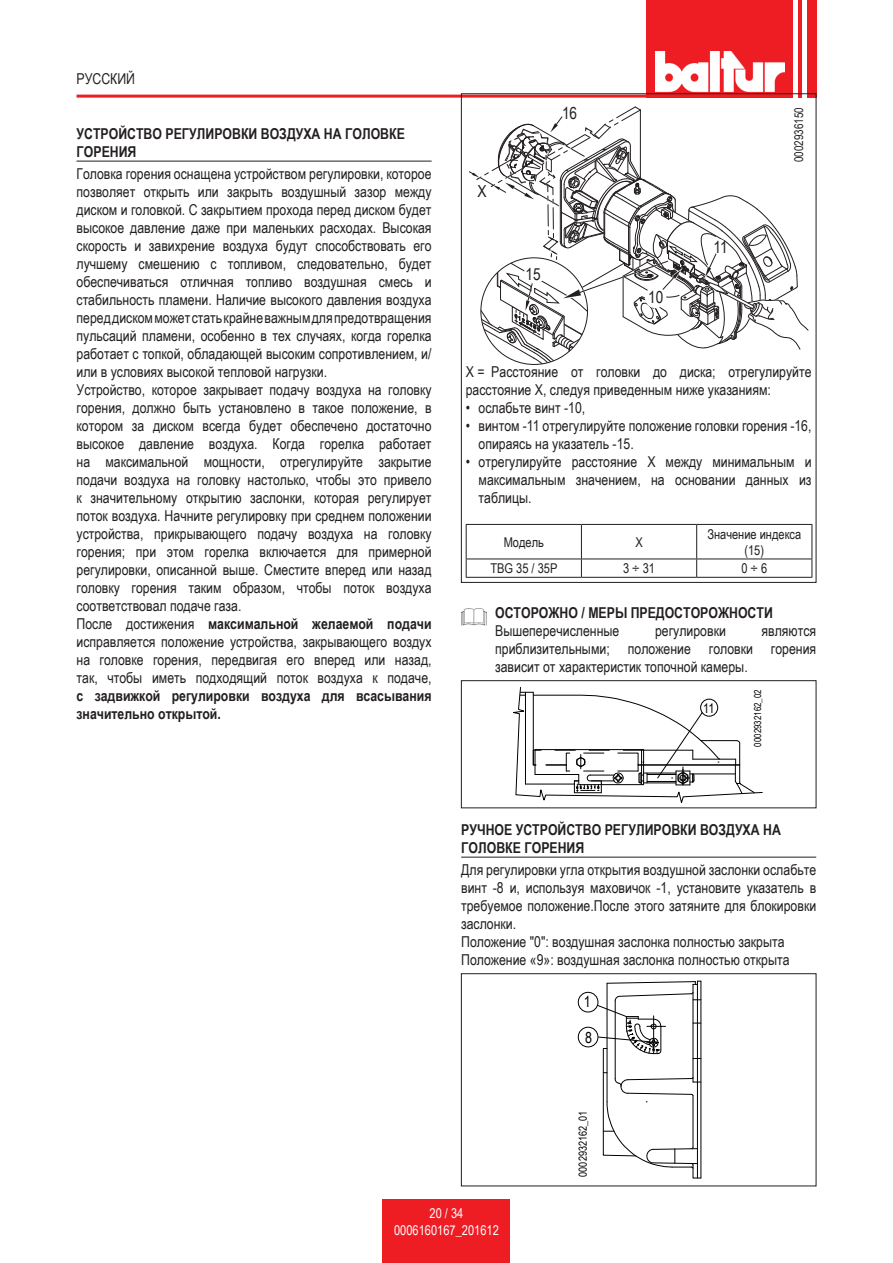
<style>
.page{position:relative;width:893px;height:1263px;background:#fff}
.page>*{position:absolute;margin:0;border:0;box-sizing:border-box;transform-origin:0 0}
.t1{font:16.65px "Arial Narrow";color:#231f20}
.t2{font:15.3px "Arial Narrow";color:#000}
.t3{font:15px/18px "Arial Narrow";color:#231f20}
.t4{font:700 15px/18px "Arial Narrow";color:#231f20}
.t5{font:13.5px/16.2px "Arial Narrow";color:#231f20;text-align:center}
.t6{font:13.5px/16.2px "Arial Narrow";color:#fff;text-align:center}
.t7{font:13.2px "Arial Narrow";color:#000}
.t8{font:12.15px "Arial Narrow";color:#231f20}
.t9{font:11.1px "Arial Narrow";color:#000}
.t10{font:9.6px "Arial Narrow";color:#000}
.s1{font-weight:700}
</style>
<div class="page">
<div style="left:646px;top:0;width:170px;height:98px;background:#ee1d23"></div>
<hr style="left:77px;top:95px;width:609px;height:3px;background:#ee1d23">
<hr style="left:803px;top:0;width:4px;height:98px;background:#fff">
<hr style="left:793px;top:0;width:4px;height:98px;background:#fff">
<img style="left:656px;top:52px;width:129px;height:40px">
<div style="left:383px;top:1199px;width:127px;height:64px;background:#ee1d23"></div>
<hr style="left:77px;top:161px;width:355px;height:1px;background:#231f20">
<hr style="left:461px;top:857px;width:355px;height:1px;background:#231f20">
<svg style="left:469px;top:106px;width:339px;height:259px"></svg>
<hr style="left:466px;top:524px;width:115px;height:1px;background:#231f20">
<hr style="left:466px;top:525px;width:1px;height:34px;background:#231f20">
<hr style="left:581px;top:524px;width:116px;height:1px;background:#231f20">
<hr style="left:581px;top:525px;width:1px;height:34px;background:#231f20">
<hr style="left:697px;top:524px;width:115px;height:1px;background:#231f20">
<hr style="left:696px;top:525px;width:1px;height:34px;background:#231f20">
<hr style="left:812px;top:525px;width:1px;height:34px;background:#231f20">
<hr style="left:466px;top:559px;width:115px;height:1px;background:#231f20">
<svg style="left:466px;top:559px;width:1px;height:18px"></svg>
<hr style="left:466px;top:577px;width:115px;height:1px;background:#231f20">
<hr style="left:581px;top:559px;width:116px;height:1px;background:#231f20">
<svg style="left:581px;top:559px;width:1px;height:18px"></svg>
<hr style="left:581px;top:577px;width:116px;height:1px;background:#231f20">
<hr style="left:697px;top:559px;width:115px;height:1px;background:#231f20">
<svg style="left:696px;top:559px;width:1px;height:18px"></svg>
<svg style="left:812px;top:559px;width:1px;height:18px"></svg>
<hr style="left:697px;top:577px;width:115px;height:1px;background:#231f20">
<div style="left:461px;top:680px;width:355px;height:128px;border:1px solid #231f20"></div>
<svg style="left:513px;top:687px;width:250px;height:115px"></svg>
<hr style="left:535px;top:749px;width:109px;height:1px;background:#010101">
<div style="left:700px;top:699px;width:18px;height:17px;border:1px solid #010101;border-radius:50%"></div>
<div style="left:461px;top:973px;width:355px;height:213px;border:1px solid #231f20"></div>
<hr style="left:701px;top:981px;width:1px;height:197px;background:#010101">
<svg style="left:606px;top:981px;width:95px;height:4px"></svg>
<hr style="left:693px;top:984px;width:1px;height:98px;background:#010101">
<hr style="left:607px;top:983px;width:1px;height:119px;background:#010101">
<hr style="left:697px;top:981px;width:1px;height:197px;background:#010101">
<svg style="left:597px;top:991px;width:105px;height:188px"></svg>
<div style="left:578px;top:992px;width:20px;height:20px;border:1px solid #010101;border-radius:50%"></div>
<div style="left:578px;top:1027px;width:20px;height:20px;border:1px solid #010101;border-radius:50%"></div>
<img style="left:461px;top:609px;width:26px;height:16px">
<p class="t3" style="left:77px;top:69px;width:60px">РУССКИЙ</p>
<p class="t4" style="left:77px;top:124px;width:330px">УСТРОЙСТВО РЕГУЛИРОВКИ ВОЗДУХА НА ГОЛОВКЕ<br>ГОРЕНИЯ</p>
<p class="t3" style="left:77px;top:164px;width:357px">Головка горения оснащена устройством регулировки, которое позволяет открыть или закрыть воздушный зазор между диском и головкой. С закрытием прохода перед диском будет высокое давление даже при маленьких расходах. Высокая скорость и завихрение воздуха будут способствовать его лучшему смешению с топливом, следовательно, будет обеспечиваться отличная топливо воздушная смесь и стабильность пламени. Наличие высокого давления воздуха перед диском может стать крайне важным для предотвращения пульсаций пламени, особенно в тех случаях, когда горелка работает с топкой, обладающей высоким сопротивлением, и/ или в условиях высокой тепловой нагрузки.<br>Устройство, которое закрывает подачу воздуха на головку горения, должно быть установлено в такое положение, в котором за диском всегда будет обеспечено достаточно высокое давление воздуха. Когда горелка работает на максимальной мощности, отрегулируйте закрытие подачи воздуха на головку настолько, чтобы это привело к значительному открытию заслонки, которая регулирует поток воздуха. Начните регулировку при среднем положении устройства, прикрывающего подачу воздуха на головку горения; при этом горелка включается для примерной регулировки, описанной выше. Сместите вперед или назад головку горения таким образом, чтобы поток воздуха соответствовал подаче газа.<br>После достижения <span class="s1">максимальной желаемой подачи </span>исправляется положение устройства, закрывающего воздух на головке горения, передвигая его вперед или назад, так, чтобы иметь подходящий поток воздуха к подаче,</p>
<p class="t4" style="left:77px;top:686px;width:357px">с задвижкой регулировки воздуха для всасывания значительно открытой.</p>
<p class="t1" style="left:477px;top:179px;width:11px">X</p>
<p class="t1" style="left:562px;top:101px;width:17px">16</p>
<p class="t1" style="left:525px;top:262px;width:17px">15</p>
<p class="t1" style="left:648px;top:284px;width:17px">10</p>
<p class="t1" style="left:713px;top:235px;width:16px">11</p>
<p class="t8" style="left:790px;top:162px;width:57px;rotate:-90deg">0002936150</p>
<p class="t3" style="left:466px;top:362px;width:347px">X = Расстояние от головки до диска; отрегулируйте расстояние X, следуя приведенным ниже указаниям:</p>
<p class="t3" style="left:466px;top:398px;width:121px">• ослабьте винт -10,</p>
<p class="t3" style="left:479px;top:416px;width:334px;text-indent:-13px">• винтом -11 отрегулируйте положение головки горения -16, опираясь на указатель -15.</p>
<p class="t3" style="left:479px;top:452px;width:334px;text-align:justify;text-indent:-13px">• отрегулируйте расстояние Х между минимальным и максимальным значением, на основании данных из таблицы.</p>
<p class="t5" style="left:504px;top:533px;width:42px">Модель</p>
<p class="t5" style="left:635px;top:533px;width:9px">X</p>
<p class="t5" style="left:707px;top:525px;width:95px">Значение индекса (15)</p>
<p class="t5" style="left:490px;top:560px;width:69px">TBG 35 / 35P</p>
<p class="t5" style="left:623px;top:560px;width:34px">3 ÷ 31</p>
<p class="t5" style="left:741px;top:560px;width:27px">0 ÷ 6</p>
<p class="t4" style="left:495px;top:603px;width:279px">ОСТОРОЖНО / МЕРЫ ПРЕДОСТОРОЖНОСТИ</p>
<p class="t3" style="left:495px;top:621px;width:126px">Вышеперечисленные</p>
<p class="t3" style="left:655px;top:621px;width:72px">регулировки</p>
<p class="t3" style="left:495px;top:621px;width:323px;text-align:justify;text-indent:266px">являются приблизительными; положение головки горения зависит от характеристик топочной камеры.</p>
<p class="t7" style="left:703px;top:698px;width:13px">11</p>
<p class="t10" style="left:751px;top:746px;width:59px;rotate:-90deg">0002932162_02</p>
<p class="t4" style="left:461px;top:820px;width:321px">РУЧНОЕ УСТРОЙСТВО РЕГУЛИРОВКИ ВОЗДУХА НА<br>ГОЛОВКЕ ГОРЕНИЯ</p>
<p class="t3" style="left:461px;top:860px;width:357px">Для регулировки угла открытия воздушной заслонки ослабьте винт -8 и, используя маховичок -1, установите указатель в требуемое положение.После этого затяните для блокировки заслонки.<br>Положение "0": воздушная заслонка полностью закрыта Положение «9»: воздушная заслонка полностью открыта</p>
<p class="t2" style="left:584px;top:991px;width:8px">1</p>
<p class="t2" style="left:585px;top:1026px;width:8px">8</p>
<p class="t9" style="left:575px;top:1176px;width:67px;rotate:-90deg">0002932162_01</p>
<p class="t6" style="left:394px;top:1205px;width:106px">20 / 34<br>0006160167_201612</p>
</div>
